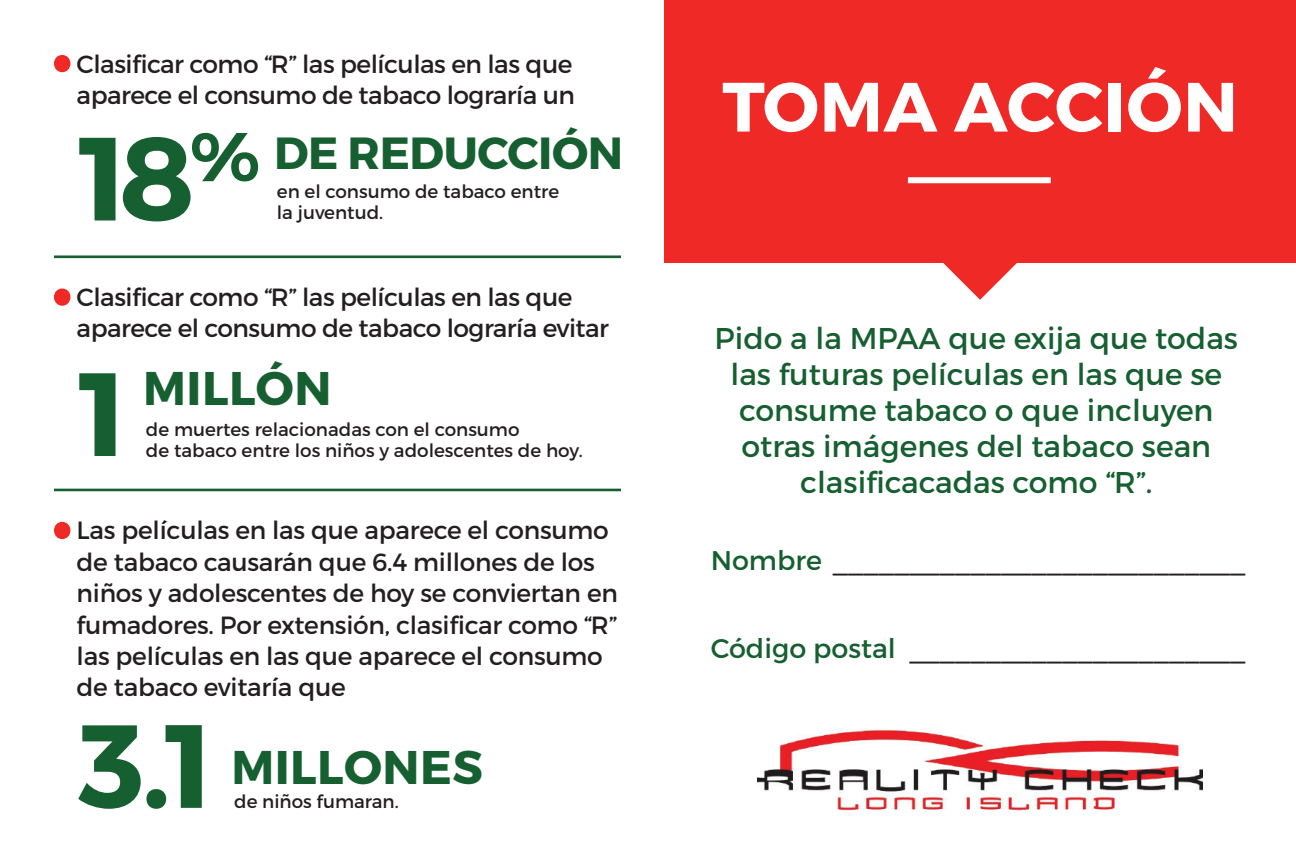
<style>
.page{position:relative;width:1296px;height:864px;background:#fff}
.page>*{position:absolute;margin:0;border:0;box-sizing:border-box;transform-origin:0 0}
.t1{font:700 117.9px "Montserrat";color:#165f30}
.t2{font:700 69.6px "Montserrat";letter-spacing:.01em;color:#fff}
.t3{font:700 47.1px "Montserrat";letter-spacing:.01em;color:#165f30}
.t4{font:700 45px "Montserrat";letter-spacing:-.01em;color:#165f30}
.t5{font:30px/36px "Montserrat";color:#165f30;text-align:center}
.t6{font:27px "Montserrat";color:#231f20}
.t7{font:24.9px/31.2px "Montserrat";letter-spacing:-.01em;color:#231f20}
.t8{font:18.3px/21px "Montserrat";color:#231f20}
.s1{color:#165f30}
</style>
<div class="page">
<div style="left:54px;top:55px;width:16px;height:17px;background:#ee2926;border-radius:50%"></div>
<div style="left:54px;top:289px;width:16px;height:17px;background:#ee2926;border-radius:50%"></div>
<div style="left:54px;top:522px;width:16px;height:17px;background:#ee2926;border-radius:50%"></div>
<hr style="left:54px;top:255px;width:567px;height:3px;background:#165f30">
<hr style="left:54px;top:489px;width:567px;height:2px;background:#165f30">
<div style="left:664px;top:0;width:632px;height:262px;background:#ee2926"></div>
<svg style="left:940px;top:262px;width:81px;height:38px"></svg>
<div style="left:908px;top:177px;width:143px;height:6px;background:#fff"></div>
<img style="left:757px;top:730px;width:446px;height:81px">
<p class="t7" style="left:77px;top:48px;width:500px">Clasificar como “R” las películas en las que aparece el consumo de tabaco lograría un</p>
<p class="t1" style="left:78px;top:106px;width:183px">18<sup>%</sup></p>
<p class="t4" style="left:274px;top:125px;width:351px">DE REDUCCIÓN</p>
<p class="t8" style="left:277px;top:181px;width:284px">en el consumo de tabaco entre la juventud.</p>
<p class="t7" style="left:77px;top:281px;width:534px">Clasificar como “R” las películas en las que aparece el consumo de tabaco lograría evitar</p>
<p class="t1" style="left:78px;top:341px;width:50px">1</p>
<p class="t3" style="left:143px;top:359px;width:190px">MILLÓN</p>
<p class="t8" style="left:146px;top:419px;width:438px">de muertes relacionadas con el consumo<br>de tabaco entre los niños y adolescentes de hoy.</p>
<p class="t7" style="left:77px;top:515px;width:543px">Las películas en las que aparece el consumo de tabaco causarán que 6.4 millones de los niños y adolescentes de hoy se conviertan en fumadores. Por extensión, clasificar como “R” las películas en las que aparece el consumo de tabaco evitaría que</p>
<p class="t1" style="left:78px;top:693px;width:136px">3.1</p>
<p class="t3" style="left:231px;top:738px;width:253px">MILLONES</p>
<p class="t8" style="left:234px;top:791px;width:166px">de niños fumaran.</p>
<p class="t2" style="left:722px;top:64px;width:517px">TOMA ACCIÓN</p>
<p class="t5" style="left:715px;top:320px;width:525px">Pido a la MPAA que exija que todas las futuras películas en las que se consume tabaco o que incluyen otras imágenes del tabaco sean clasificacadas como “R”.</p>
<p class="t6" style="left:711px;top:544px;width:536px"><span class="s1">Nombre</span> ___________________________</p>
<p class="t6" style="left:711px;top:632px;width:536px"><span class="s1">Código postal</span> ______________________</p>
</div>
